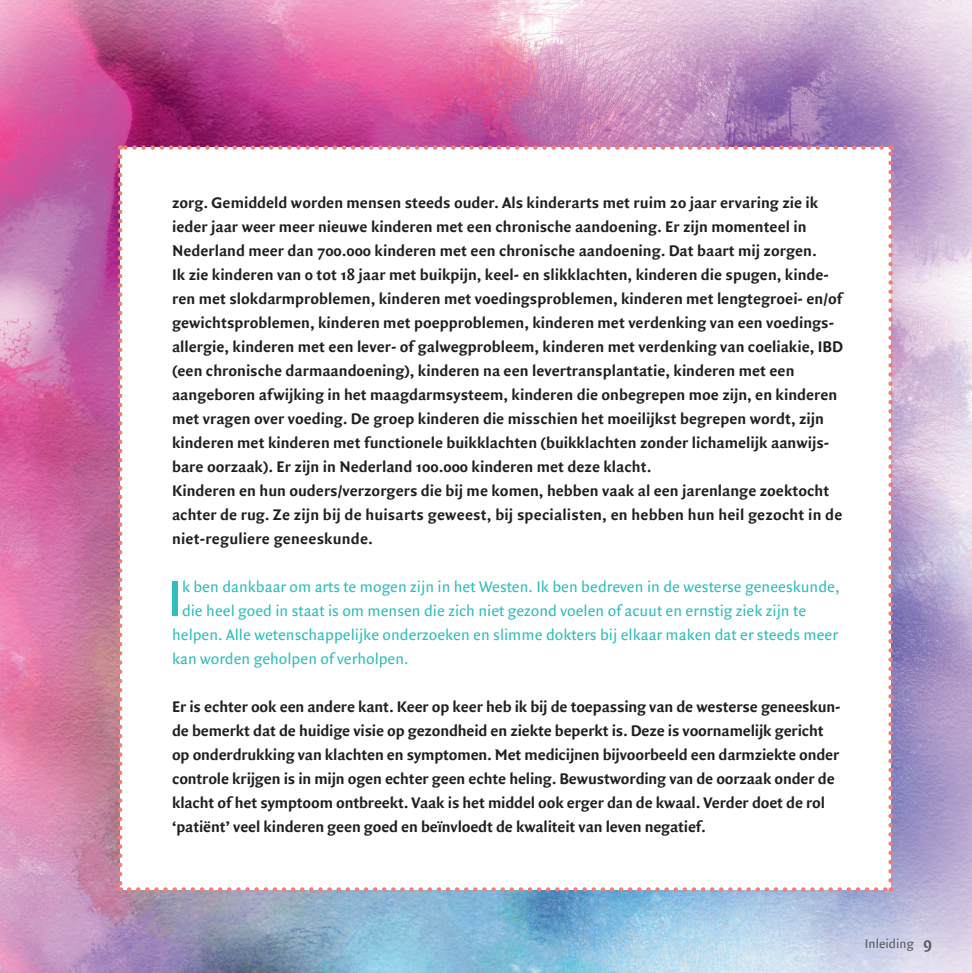
<style>
.page{position:relative;width:972px;height:973px;background:#fff}
.page>*{position:absolute;margin:0;border:0;box-sizing:border-box;transform-origin:0 0}
.t1{font:53.85px "Quadraat Sans";color:#31bebc}
.t2{font:700 16.5px/24px "Quadraat Sans";color:#231f20}
.t3{font:16.5px "Quadraat Sans";color:#31bebc}
.t4{font:13.5px "Quadraat Sans";color:#57585a}
.s1{font-weight:700;font-size:16.5px}
</style>
<div class="page">
<img style="left:0;top:0;width:971px;height:973px">
<div style="left:120px;top:147px;width:770px;height:742px;background:#fff"></div>
<svg style="left:118px;top:157px;width:4px;height:734px"></svg>
<svg style="left:129px;top:887px;width:762px;height:4px"></svg>
<svg style="left:888px;top:145px;width:4px;height:735px"></svg>
<svg style="left:120px;top:145px;width:761px;height:5px"></svg>
<p class="t2" style="left:172px;top:191px;width:672px">zorg. Gemiddeld worden mensen steeds ouder. Als kinderarts met ruim 20 jaar ervaring zie ik ieder jaar weer meer nieuwe kinderen met een chronische aandoening. Er zijn momenteel in Nederland meer dan 700.000 kinderen met een chronische aandoening. Dat baart mij zorgen.<br>Ik zie kinderen van 0 tot 18 jaar met buikpijn, keel- en slikklachten, kinderen die spugen, kinde&shy;ren met slokdarmproblemen, kinderen met voedingsproblemen, kinderen met lengtegroei- en/of gewichtsproblemen, kinderen met poepproblemen, kinderen met verdenking van een voedings&shy;allergie, kinderen met een lever- of galwegprobleem, kinderen met verdenking van coeliakie, IBD (een chronische darmaandoening), kinderen na een levertransplantatie, kinderen met een aangeboren afwijking in het maagdarmsysteem, kinderen die onbegrepen moe zijn, en kinderen met vragen over voeding. De groep kinderen die misschien het moeilijkst begrepen wordt, zijn kinderen met kinderen met functionele buikklachten (buikklachten zonder lichamelijk aanwijs&shy;bare oorzaak). Er zijn in Nederland 100.000 kinderen met deze klacht.<br>Kinderen en hun ouders/verzorgers die bij me komen, hebben vaak al een jarenlange zoektocht achter de rug. Ze zijn bij de huisarts geweest, bij specialisten, en hebben hun heil gezocht in de niet-reguliere geneeskunde.</p>
<h1 class="t1" style="left:167px;top:567px;width:16px">I</h1>
<p class="t3" style="left:182px;top:577px;width:659px">k ben dankbaar om arts te mogen zijn in het Westen. Ik ben bedreven in de westerse geneeskunde,</p>
<p class="t3" style="left:182px;top:601px;width:625px">die heel goed in staat is om mensen die zich niet gezond voelen of acuut en ernstig ziek zijn te</p>
<p class="t3" style="left:172px;top:625px;width:667px">helpen. Alle wetenschappelijke onderzoeken en slimme dokters bij elkaar maken dat er steeds meer</p>
<p class="t3" style="left:172px;top:649px;width:238px">kan worden geholpen of verholpen.</p>
<p class="t2" style="left:172px;top:695px;width:670px">Er is echter ook een andere kant. Keer op keer heb ik bij de toepassing van de westerse geneeskun&shy;de bemerkt dat de huidige visie op gezondheid en ziekte beperkt is. Deze is voornamelijk gericht op onderdrukking van klachten en symptomen. Met medicijnen bijvoorbeeld een darmziekte onder controle krijgen is in mijn ogen echter geen echte heling. Bewustwording van de oorzaak onder de klacht of het symptoom ontbreekt. Vaak is het middel ook erger dan de kwaal. Verder doet de rol ‘patiënt’ veel kinderen geen goed en beïnvloedt de kwaliteit van leven negatief.</p>
<p class="t4" style="left:864px;top:936px;width:68px">Inleiding <span class="s1">9</span></p>
</div>
